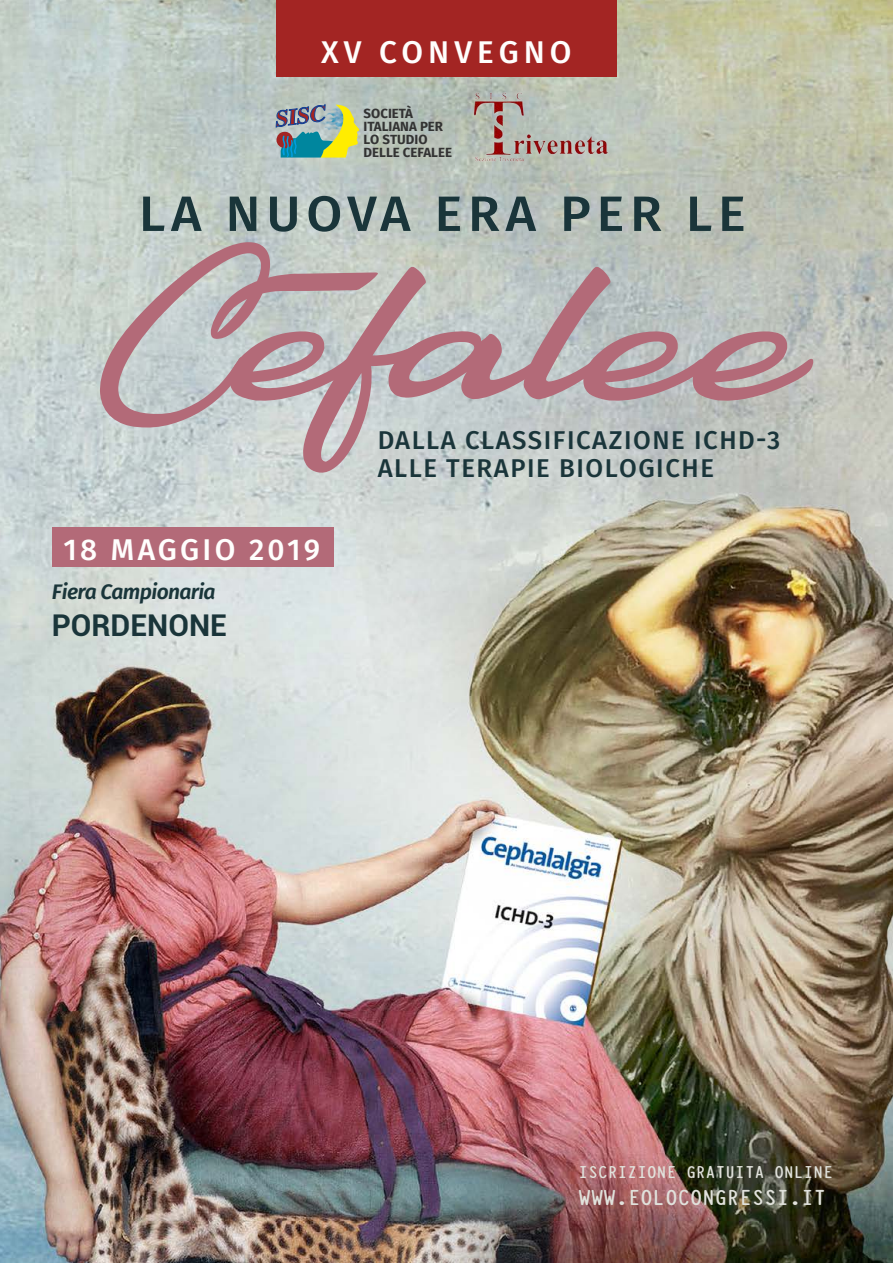
<style>
.page{position:relative;width:893px;height:1263px;background:#fff}
.page>*{position:absolute;margin:0;border:0;box-sizing:border-box;transform-origin:0 0}
.t1{font:185.7px "Gentlemanly";color:#b36a78}
.t2{font:500 49.65px "Fira Sans";letter-spacing:.11em;color:#1a353a;scale:1.05 1}
.t3{font:500 31.35px "Fira Sans";letter-spacing:.16em;color:#fffefd}
.t4{font:500 30px "Fira Sans";letter-spacing:.1em;color:#fffefd}
.t5{font:700 30px "Roboto";color:#1a353a}
.t6{font:500 25.65px/27.5px "Fira Sans";letter-spacing:.06em;color:#1a353a}
.t7{font:700 24px "Typewriter Condensed";letter-spacing:-.02em;color:#e1e2dc;scale:1.2 1}
.t8{font:italic 600 21px "Fira Sans";letter-spacing:-.03em;color:#1a353a}
.t9{font:700 18.9px "Typewriter Condensed";letter-spacing:-.02em;color:#e1e2dc;scale:1.2 1}
.t10{font:700 13.2px/13px "Fira Sans";color:#333}
.s1{font-size:158.4px}
</style>
<div class="page">
<img style="left:0;top:0;width:893px;height:1263px">
<svg style="left:276px;top:103px;width:83px;height:55px;background:#92ab88"></svg>
<img style="left:470px;top:89px;width:147px;height:75px">
<div style="left:276px;top:0;width:341px;height:77px;background:#a32523"></div>
<div style="left:53px;top:527px;width:281px;height:40px;background:#b36a78"></div>
<p class="t3" style="left:321px;top:27px;width:252px">XV CONVEGNO</p>
<p class="t10" style="left:364px;top:106px;width:90px">SOCIETÀ<br>ITALIANA PER<br>LO STUDIO<br>DELLE CEFALEE</p>
<h2 class="t2" style="left:139px;top:174px;width:579px">LA NUOVA ERA PER LE</h2>
<h1 class="t1" style="left:86px;top:227px;width:726px"><span class="s1">C</span>efalee</h1>
<p class="t6" style="left:378px;top:425px;width:404px">DALLA CLASSIFICAZIONE ICHD-3<br>ALLE TERAPIE BIOLOGICHE</p>
<p class="t4" style="left:64px;top:525px;width:258px">18 MAGGIO 2019</p>
<p class="t8" style="left:52px;top:574px;width:165px">Fiera Campionaria</p>
<p class="t5" style="left:52px;top:604px;width:177px">PORDENONE</p>
<p class="t9" style="left:578px;top:1159px;width:214px">ISCRIZIONE GRATUITA ONLINE</p>
<p class="t7" style="left:578px;top:1180px;width:208px">WWW.EOLOCONGRESSI.IT</p>
</div>
